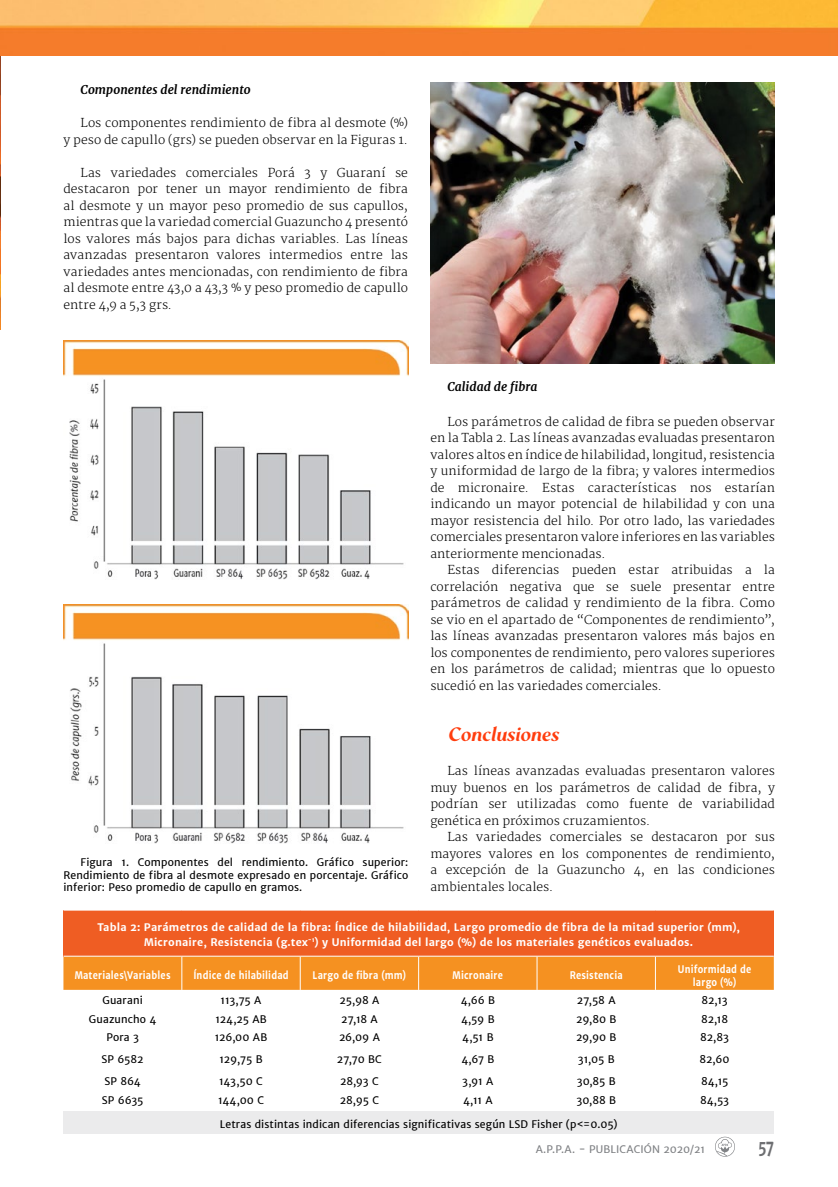
<style>
.page{position:relative;width:838px;height:1187px;background:#fff}
.page>*{position:absolute;margin:0;border:0;box-sizing:border-box;transform-origin:0 0}
.t1{font:italic 800 19.5px "Mondia";letter-spacing:.01em;color:#ff3d0e}
.t2{font:700 18px "Merriweather Sans";color:#6d6e71;scale:.75 1}
.t3{font:300 12px/16.5px "Merriweather";letter-spacing:.005em;color:#000;text-align:justify}
.t4{font:italic 700 12px "Merriweather";letter-spacing:.005em;color:#000}
.t5{font:10.5px/12.6px "Merriweather Sans";letter-spacing:.01em;color:#000;text-align:justify}
.t6{font:700 10.5px/15px "Merriweather Sans";letter-spacing:.02em;color:#fff;text-align:center}
.t7{font:700 10.5px/12.6px "Merriweather Sans";letter-spacing:.02em;color:#fff;text-align:center;scale:.85 1}
.t8{font:10.5px "Merriweather Sans";letter-spacing:.01em;color:#808285}
</style>
<div class="page">
<svg style="left:715px;top:1136px;width:20px;height:20px"></svg>
<img style="left:0;top:55px;width:1px;height:274px">
<div style="left:63px;top:910px;width:711px;height:46px;background:#ef5d23"></div>
<div style="left:63px;top:956px;width:711px;height:33px;background:#f59121"></div>
<svg style="left:63px;top:989px;width:711px;height:1px"></svg>
<div style="left:63px;top:1111px;width:711px;height:22px;background:#ebebec"></div>
<hr style="left:63px;top:955px;width:119px;height:1px;background:#fff">
<hr style="left:182px;top:955px;width:118px;height:1px;background:#fff">
<hr style="left:181px;top:956px;width:1px;height:33px;background:#fff">
<hr style="left:300px;top:955px;width:118px;height:1px;background:#fff">
<hr style="left:300px;top:956px;width:1px;height:33px;background:#fff">
<hr style="left:418px;top:955px;width:119px;height:1px;background:#fff">
<hr style="left:418px;top:956px;width:1px;height:33px;background:#fff">
<hr style="left:537px;top:955px;width:118px;height:1px;background:#fff">
<hr style="left:536px;top:956px;width:1px;height:33px;background:#fff">
<hr style="left:655px;top:955px;width:119px;height:1px;background:#fff">
<hr style="left:655px;top:956px;width:1px;height:33px;background:#fff">
<img style="left:430px;top:82px;width:344px;height:281px">
<img style="left:64px;top:340px;width:344px;height:240px">
<img style="left:64px;top:604px;width:344px;height:240px">
<img style="left:0;top:0;width:838px;height:55px">
<p class="t4" style="left:80px;top:83px;width:172px">Componentes del rendimiento</p>
<p class="t3" style="left:63px;top:115px;width:346px;text-align:right">Los componentes rendimiento de fibra al desmote (%)<br>y peso de capullo (grs) se pueden observar en la Figuras 1.</p>
<p class="t3" style="left:63px;top:165px;width:346px;text-indent:17px">Las variedades comerciales Porá 3 y Guaraní se destacaron por tener un mayor rendimiento de fibra al desmote y un mayor peso promedio de sus capullos, mientras que la variedad comercial Guazuncho 4 presentó los valores más bajos para dichas variables. Las líneas avanzadas presentaron valores intermedios entre las variedades antes mencionadas, con rendimiento de fibra al desmote entre 43,0 a 43,3 % y peso promedio de capullo entre 4,9 a 5,3 grs.</p>
<p class="t4" style="left:447px;top:379px;width:92px">Calidad de fibra</p>
<p class="t3" style="left:430px;top:413px;width:346px;text-indent:17px">Los parámetros de calidad de fibra se pueden observar en la Tabla 2. Las líneas avanzadas evaluadas presentaron valores altos en índice de hilabilidad, longitud, resistencia y uniformidad de largo de la fibra; y valores intermedios de micronaire. Estas características nos estarían indicando un mayor potencial de hilabilidad y con una mayor resistencia del hilo. Por otro lado, las variedades comerciales presentaron valore inferiores en las variables anteriormente mencionadas.</p>
<p class="t3" style="left:430px;top:562px;width:346px;text-indent:17px">Estas diferencias pueden estar atribuidas a la correlación negativa que se suele presentar entre parámetros de calidad y rendimiento de la fibra. Como se vio en el apartado de “Componentes de rendimiento”, las líneas avanzadas presentaron valores más bajos en los componentes de rendimiento, pero valores superiores en los parámetros de calidad; mientras que lo opuesto sucedió en las variedades comerciales.</p>
<h1 class="t1" style="left:447px;top:722px;width:113px">Conclusiones</h1>
<p class="t3" style="left:430px;top:763px;width:346px;text-indent:17px">Las líneas avanzadas evaluadas presentaron valores muy buenos en los parámetros de calidad de fibra, y podrían ser utilizadas como fuente de variabilidad genética en próximos cruzamientos.</p>
<p class="t3" style="left:430px;top:829px;width:346px;text-indent:17px">Las variedades comerciales se destacaron por sus mayores valores en los componentes de rendimiento, a excepción de la Guazuncho 4, en las condiciones ambientales locales.</p>
<p class="t6" style="left:97px;top:919px;width:644px">Tabla 2: Parámetros de calidad de la fibra: Índice de hilabilidad, Largo promedio de fibra de la mitad superior (mm),<br>Micronaire, Resistencia (g.tex<sup>-1</sup>) y Uniformidad del largo (%) de los materiales genéticos evaluados.</p>
<p class="t7" style="left:75px;top:969px;width:114px">Materiales\Variables</p>
<p class="t7" style="left:193px;top:969px;width:114px">Índice de hilabilidad</p>
<p class="t7" style="left:313px;top:969px;width:112px">Largo de fibra (mm)</p>
<p class="t7" style="left:452px;top:969px;width:61px">Micronaire</p>
<p class="t7" style="left:570px;top:969px;width:64px">Resistencia</p>
<p class="t7" style="left:678px;top:962px;width:88px">Uniformidad de largo (%)</p>
<p class="t5" style="left:102px;top:993px;width:42px">Guarani</p>
<p class="t5" style="left:221px;top:993px;width:42px">113,75 A</p>
<p class="t5" style="left:339px;top:993px;width:41px">25,98 A</p>
<p class="t5" style="left:460px;top:993px;width:36px">4,66 B</p>
<p class="t5" style="left:577px;top:993px;width:40px">27,58 A</p>
<p class="t5" style="left:701px;top:993px;width:28px">82,13</p>
<p class="t5" style="left:89px;top:1013px;width:69px">Guazuncho 4</p>
<p class="t5" style="left:215px;top:1013px;width:53px">124,25 AB</p>
<p class="t5" style="left:341px;top:1013px;width:38px">27,18 A</p>
<p class="t5" style="left:461px;top:1013px;width:35px">4,59 B</p>
<p class="t5" style="left:576px;top:1013px;width:42px">29,80 B</p>
<p class="t5" style="left:701px;top:1013px;width:29px">82,18</p>
<p class="t5" style="left:106px;top:1030px;width:34px">Pora 3</p>
<p class="t5" style="left:215px;top:1030px;width:54px">126,00 AB</p>
<p class="t5" style="left:339px;top:1030px;width:42px">26,09 A</p>
<p class="t5" style="left:462px;top:1030px;width:33px">4,51 B</p>
<p class="t5" style="left:576px;top:1030px;width:42px">29,90 B</p>
<p class="t5" style="left:700px;top:1030px;width:30px">82,83</p>
<p class="t5" style="left:102px;top:1053px;width:43px">SP 6582</p>
<p class="t5" style="left:219px;top:1053px;width:44px">129,75 B</p>
<p class="t5" style="left:337px;top:1053px;width:47px">27,70 BC</p>
<p class="t5" style="left:461px;top:1053px;width:35px">4,67 B</p>
<p class="t5" style="left:578px;top:1053px;width:38px">31,05 B</p>
<p class="t5" style="left:699px;top:1053px;width:32px">82,60</p>
<p class="t5" style="left:105px;top:1075px;width:38px">SP 864</p>
<p class="t5" style="left:219px;top:1075px;width:45px">143,50 C</p>
<p class="t5" style="left:340px;top:1075px;width:40px">28,93 C</p>
<p class="t5" style="left:462px;top:1075px;width:33px">3,91 A</p>
<p class="t5" style="left:577px;top:1075px;width:41px">30,85 B</p>
<p class="t5" style="left:701px;top:1075px;width:29px">84,15</p>
<p class="t5" style="left:102px;top:1094px;width:43px">SP 6635</p>
<p class="t5" style="left:218px;top:1094px;width:48px">144,00 C</p>
<p class="t5" style="left:340px;top:1094px;width:41px">28,95 C</p>
<p class="t5" style="left:463px;top:1094px;width:31px">4,11 A</p>
<p class="t5" style="left:576px;top:1094px;width:41px">30,88 B</p>
<p class="t5" style="left:700px;top:1094px;width:31px">84,53</p>
<p class="t5" style="left:220px;top:1117px;width:399px">Letras distintas indican diferencias significativas según LSD Fisher (p&lt;=0.05)</p>
<p class="t5" style="left:63px;top:856px;width:346px;text-indent:17px">Figura 1. Componentes del rendimiento. Gráfico superior:<br>Rendimiento de fibra al desmote expresado en porcentaje. Gráfico inferior: Peso promedio de capullo en gramos.</p>
<p class="t8" style="left:535px;top:1141px;width:171px">A.P.P.A. - PUBLICACIÓN 2020/21</p>
<h2 class="t2" style="left:758px;top:1134px;width:23px">57</h2>
</div>
